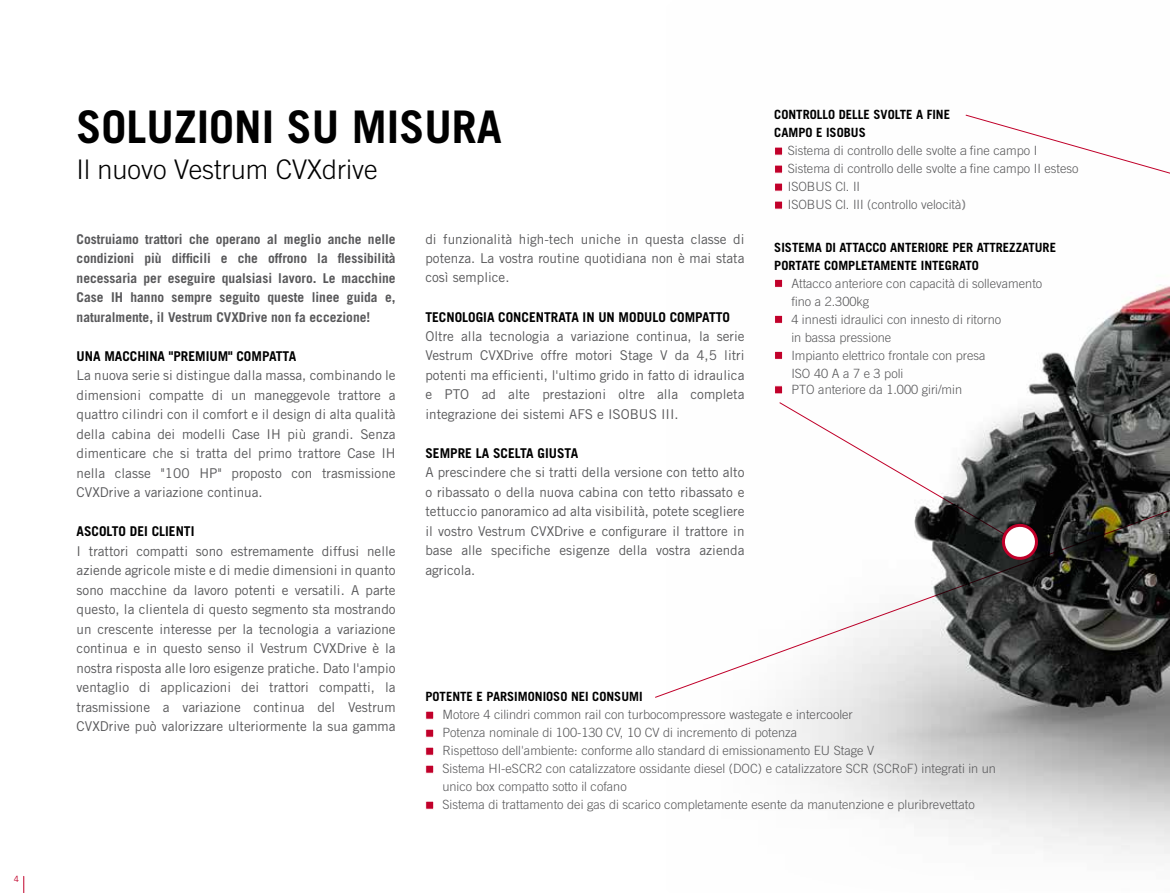
<style>
.page{position:relative;width:1170px;height:893px;background:#fff}
.page>*{position:absolute;margin:0;border:0;box-sizing:border-box;transform-origin:0 0}
.t1{font:700 45px "Trade Gothic LT Pro";color:#000}
.t2{font:300 27px "Trade Gothic LT Pro";color:#000}
.t3{font:13.5px/19.5px "Trade Gothic LT Pro";color:#58585a;text-align:justify}
.t4{font:700 13.5px/19.5px "Trade Gothic LT Pro";color:#58585a;text-align:justify}
.t5{font:700 13.5px "Trade Gothic LT Pro";color:#000}
.t6{font:300 12.75px/18px "Trade Gothic LT Std";color:#58585a}
.t7{font:300 12.75px/18px "Trade Gothic LT Pro";color:#58585a}
.t8{font:700 12.75px/18px "Trade Gothic LT Pro";color:#000}
.t9{font:700 12.75px/18px "Trade Gothic LT Std";color:#000}
.t10{font:8.7px "Trade Gothic LT Pro";color:#c1002a}
</style>
<div class="page">
<img style="left:775px;top:148px;width:394px;height:706px">
<div style="left:774px;top:279px;width:8px;height:9px;background:#c1002a;border:1px solid #fff"></div>
<div style="left:774px;top:315px;width:8px;height:9px;background:#c1002a;border:1px solid #fff"></div>
<div style="left:774px;top:351px;width:8px;height:9px;background:#c1002a;border:1px solid #fff"></div>
<div style="left:774px;top:386px;width:8px;height:8px;background:#c1002a;border:1px solid #fff"></div>
<div style="left:425px;top:711px;width:9px;height:8px;background:#c1002a;border:1px solid #fff"></div>
<div style="left:425px;top:729px;width:9px;height:8px;background:#c1002a;border:1px solid #fff"></div>
<div style="left:425px;top:747px;width:9px;height:8px;background:#c1002a;border:1px solid #fff"></div>
<div style="left:425px;top:765px;width:9px;height:8px;background:#c1002a;border:1px solid #fff"></div>
<div style="left:425px;top:801px;width:9px;height:8px;background:#c1002a;border:1px solid #fff"></div>
<div style="left:774px;top:147px;width:8px;height:8px;background:#c1002a;border:1px solid #fff"></div>
<div style="left:774px;top:165px;width:8px;height:8px;background:#c1002a;border:1px solid #fff"></div>
<div style="left:774px;top:183px;width:8px;height:8px;background:#c1002a;border:1px solid #fff"></div>
<div style="left:774px;top:201px;width:8px;height:8px;background:#c1002a;border:1px solid #fff"></div>
<svg style="left:655px;top:450px;width:514px;height:248px"></svg>
<svg style="left:964px;top:114px;width:205px;height:138px"></svg>
<svg style="left:778px;top:402px;width:264px;height:159px"></svg>
<svg style="left:23px;top:876px;width:1px;height:17px"></svg>
<p class="t10" style="left:14px;top:874px;width:7px">4</p>
<h1 class="t1" style="left:77px;top:99px;width:427px">SOLUZIONI SU MISURA</h1>
<h2 class="t2" style="left:77px;top:153px;width:303px">Il nuovo Vestrum CVXdrive</h2>
<p class="t9" style="left:774px;top:106px;width:177px">CONTROLLO DELLE SVOLTE A FINE<br>CAMPO E ISOBUS</p>
<p class="t6" style="left:787px;top:142px;width:292px">Sistema di controllo delle svolte a fine campo I Sistema di controllo delle svolte a fine campo II esteso ISOBUS Cl. II<br>ISOBUS Cl. III (controllo velocità)</p>
<p class="t4" style="left:77px;top:229px;width:320px">Costruiamo trattori che operano al meglio anche nelle condizioni più difficili e che offrono la flessibilità necessaria per eseguire qualsiasi lavoro. Le macchine Case IH hanno sempre seguito queste linee guida e, naturalmente, il Vestrum CVXDrive non fa eccezione!</p>
<p class="t5" style="left:77px;top:347px;width:221px">UNA MACCHINA "PREMIUM" COMPATTA</p>
<p class="t3" style="left:77px;top:365px;width:320px">La nuova serie si distingue dalla massa, combinando le dimensioni compatte di un maneggevole trattore a quattro cilindri con il comfort e il design di alta qualità della cabina dei modelli Case IH più grandi. Senza dimenticare che si tratta del primo trattore Case IH nella classe "100 HP" proposto con trasmissione CVXDrive a variazione continua.</p>
<p class="t5" style="left:77px;top:523px;width:119px">ASCOLTO DEI CLIENTI</p>
<p class="t3" style="left:77px;top:541px;width:320px">I trattori compatti sono estremamente diffusi nelle aziende agricole miste e di medie dimensioni in quanto sono macchine da lavoro potenti e versatili. A parte questo, la clientela di questo segmento sta mostrando un crescente interesse per la tecnologia a variazione continua e in questo senso il Vestrum CVXDrive è la nostra risposta alle loro esigenze pratiche. Dato l'ampio ventaglio di applicazioni dei trattori compatti, la trasmissione a variazione continua del Vestrum CVXDrive può valorizzare ulteriormente la sua gamma</p>
<p class="t3" style="left:425px;top:229px;width:320px">di funzionalità high-tech uniche in questa classe di potenza. La vostra routine quotidiana non è mai stata così semplice.</p>
<p class="t5" style="left:425px;top:308px;width:306px">TECNOLOGIA CONCENTRATA IN UN MODULO COMPATTO</p>
<p class="t3" style="left:425px;top:326px;width:320px">Oltre alla tecnologia a variazione continua, la serie Vestrum CVXDrive offre motori Stage V da 4,5 litri potenti ma efficienti, l'ultimo grido in fatto di idraulica e PTO ad alte prestazioni oltre alla completa integrazione dei sistemi AFS e ISOBUS III.</p>
<p class="t5" style="left:425px;top:445px;width:154px">SEMPRE LA SCELTA GIUSTA</p>
<p class="t3" style="left:425px;top:463px;width:320px">A prescindere che si tratti della versione con tetto alto o ribassato o della nuova cabina con tetto ribassato e tettuccio panoramico ad alta visibilità, potete scegliere il vostro Vestrum CVXDrive e configurare il trattore in base alle specifiche esigenze della vostra azienda agricola.</p>
<p class="t8" style="left:774px;top:238px;width:283px">SISTEMA DI ATTACCO ANTERIORE PER ATTREZZATURE<br>PORTATE COMPLETAMENTE INTEGRATO</p>
<p class="t7" style="left:791px;top:274px;width:252px">Attacco anteriore con capacità di sollevamento fino a 2.300kg<br>4 innesti idraulici con innesto di ritorno<br>in bassa pressione<br>Impianto elettrico frontale con presa<br>ISO 40 A a 7 e 3 poli</p>
<p class="t7" style="left:791px;top:380px;width:172px">PTO anteriore da 1.000 giri/min</p>
<p class="t8" style="left:425px;top:688px;width:219px">POTENTE E PARSIMONIOSO NEI CONSUMI</p>
<p class="t6" style="left:442px;top:706px;width:555px">Motore 4 cilindri common rail con turbocompressore wastegate e intercooler<br>Potenza nominale di 100-130 CV, 10 CV di incremento di potenza<br>Rispettoso dell'ambiente: conforme allo standard di emissionamento EU Stage V<br>Sistema HI-eSCR2 con catalizzatore ossidante diesel (DOC) e catalizzatore SCR (SCRoF) integrati in un unico box compatto sotto il cofano<br>Sistema di trattamento dei gas di scarico completamente esente da manutenzione e pluribrevettato</p>
</div>
